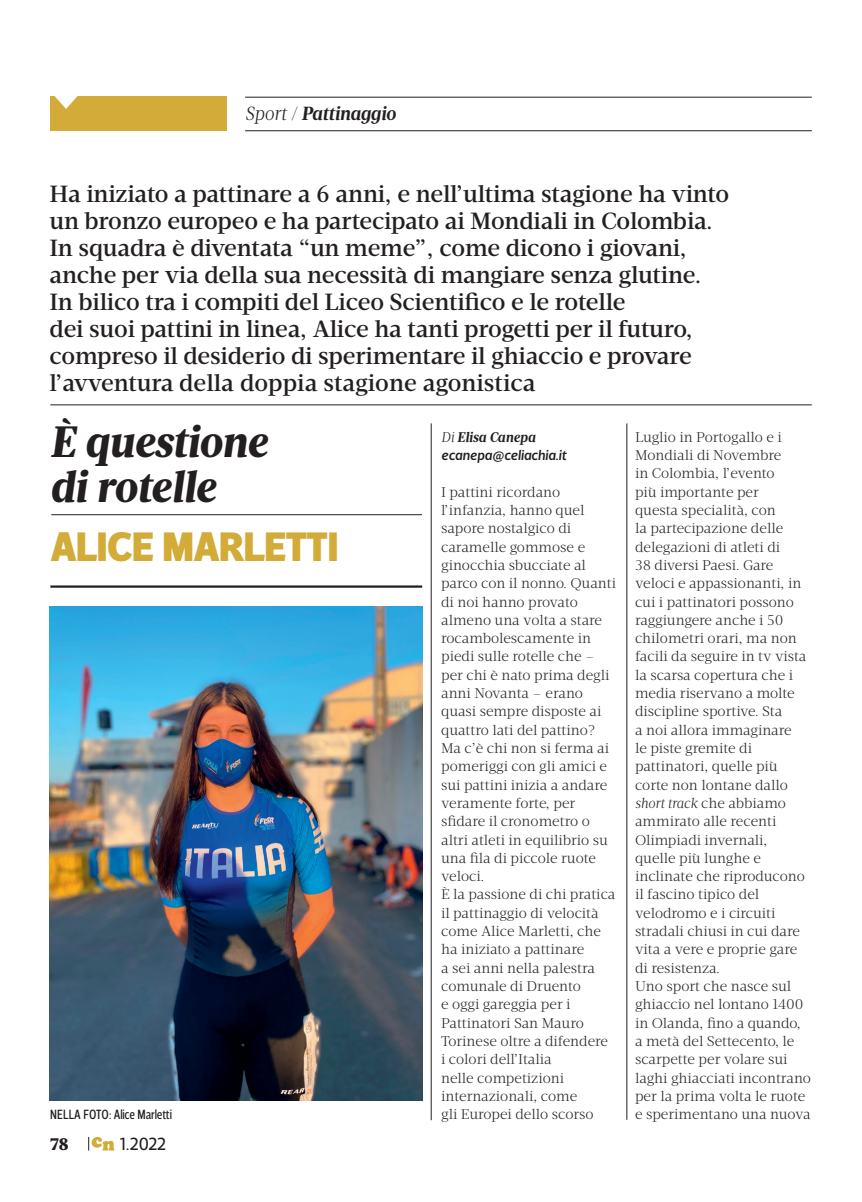
<style>
.page{position:relative;width:862px;height:1202px;background:#fff}
.page>*{position:absolute;margin:0;border:0;box-sizing:border-box;transform-origin:0 0}
.t1{font:italic 900 45px/45px "Velino Text";letter-spacing:-.01em;color:#231f20}
.t2{font:900 42px "Velino Sans";letter-spacing:-.025em;color:#d3ab39}
.t3{font:500 24px/27px "Velino Text";letter-spacing:-.01em;color:#231f20}
.t4{font:italic 700 19.5px "Velino Text";letter-spacing:-.01em;color:#231f20}
.t5{font:18px "Velino Sans";color:#231f20}
.t6{font:800 18px "Acta";color:#231f20}
.t7{font:300 14.4px/18.3px "Velino Text";color:#231f20}
.t8{font:italic 500 14.4px "Velino Sans";letter-spacing:-.005em;color:#231f20}
.t9{font:italic 700 14.4px "Velino Text";letter-spacing:-.005em;color:#231f20}
.t10{font:13.65px "Velino Sans Condensed";letter-spacing:-.01em;color:#231f20}
.s1{font-weight:300}
.s2{font-style:italic}
</style>
<div class="page">
<hr style="left:245px;top:97px;width:566px;height:1px;background:#231f20">
<hr style="left:245px;top:130px;width:566px;height:1px;background:#231f20">
<div style="left:50px;top:97px;width:177px;height:34px;background:#d3ab39"></div>
<svg style="left:54px;top:96px;width:24px;height:13px"></svg>
<svg style="left:88px;top:1137px;width:26px;height:13px"></svg>
<hr style="left:50px;top:585px;width:372px;height:2px;background:#231f20">
<hr style="left:51px;top:514px;width:371px;height:1px;background:#231f20">
<hr style="left:50px;top:404px;width:761px;height:1px;background:#231f20">
<hr style="left:431px;top:423px;width:1px;height:697px;background:#231f20">
<hr style="left:626px;top:423px;width:1px;height:696px;background:#231f20">
<img style="left:50px;top:606px;width:372px;height:494px">
<h3 class="t4" style="left:245px;top:102px;width:152px"><span class="s1">Sport /</span> Pattinaggio</h3>
<p class="t3" style="left:49px;top:181px;width:681px">Ha iniziato a pattinare a 6 anni, e nell’ultima stagione ha vinto un bronzo europeo e ha partecipato ai Mondiali in Colombia.<br>In squadra è diventata “un meme”, come dicono i giovani, anche per via della sua necessità di mangiare senza glutine.<br>In bilico tra i compiti del Liceo Scientifico e le rotelle<br>dei suoi pattini in linea, Alice ha tanti progetti per il futuro, compreso il desiderio di sperimentare il ghiaccio e provare l’avventura della doppia stagione agonistica</p>
<h1 class="t1" style="left:50px;top:420px;width:219px">È questione di rotelle</h1>
<h2 class="t2" style="left:50px;top:520px;width:290px">ALICE MARLETTI</h2>
<p class="t10" style="left:50px;top:1106px;width:123px">NELLA FOTO: Alice Marletti</p>
<p class="t6" style="left:50px;top:1133px;width:20px">78</p>
<p class="t5" style="left:120px;top:1133px;width:48px">1.2022</p>
<p class="t9" style="left:441px;top:428px;width:96px"><span class="s1">Di</span> Elisa Canepa</p>
<p class="t8" style="left:441px;top:446px;width:127px">ecanepa@celiachia.it</p>
<p class="t7" style="left:441px;top:483px;width:176px">I pattini ricordano l’infanzia, hanno quel sapore nostalgico di caramelle gommose e ginocchia sbucciate al parco con il nonno. Quanti di noi hanno provato almeno una volta a stare rocambolescamente in piedi sulle rotelle che – per chi è nato prima degli anni Novanta – erano quasi sempre disposte ai quattro lati del pattino?<br>Ma c’è chi non si ferma ai pomeriggi con gli amici e sui pattini inizia a andare veramente forte, per sfidare il cronometro o altri atleti in equilibrio su una fila di piccole ruote veloci.<br>È la passione di chi pratica il pattinaggio di velocità come Alice Marletti, che ha iniziato a pattinare<br>a sei anni nella palestra comunale di Druento<br>e oggi gareggia per i<br>Pattinatori San Mauro<br>Torinese oltre a difendere i colori dell’Italia<br>nelle competizioni internazionali, come<br>gli Europei dello scorso</p>
<p class="t7" style="left:635px;top:428px;width:177px">Luglio in Portogallo e i<br>Mondiali di Novembre<br>in Colombia, l’evento<br>più importante per<br>questa specialità, con<br>la partecipazione delle delegazioni di atleti di<br>38 diversi Paesi. Gare veloci e appassionanti, in cui i pattinatori possono raggiungere anche i 50 chilometri orari, ma non facili da seguire in tv vista la scarsa copertura che i media riservano a molte discipline sportive. Sta<br>a noi allora immaginare<br>le piste gremite di pattinatori, quelle più corte non lontane dallo <span class="s2">short track</span> che abbiamo ammirato alle recenti<br>Olimpiadi invernali, quelle più lunghe e inclinate che riproducono il fascino tipico del velodromo e i circuiti stradali chiusi in cui dare vita a vere e proprie gare di resistenza.<br>Uno sport che nasce sul ghiaccio nel lontano 1400 in Olanda, fino a quando, a metà del Settecento, le scarpette per volare sui laghi ghiacciati incontrano per la prima volta le ruote e sperimentano una nuova</p>
</div>
